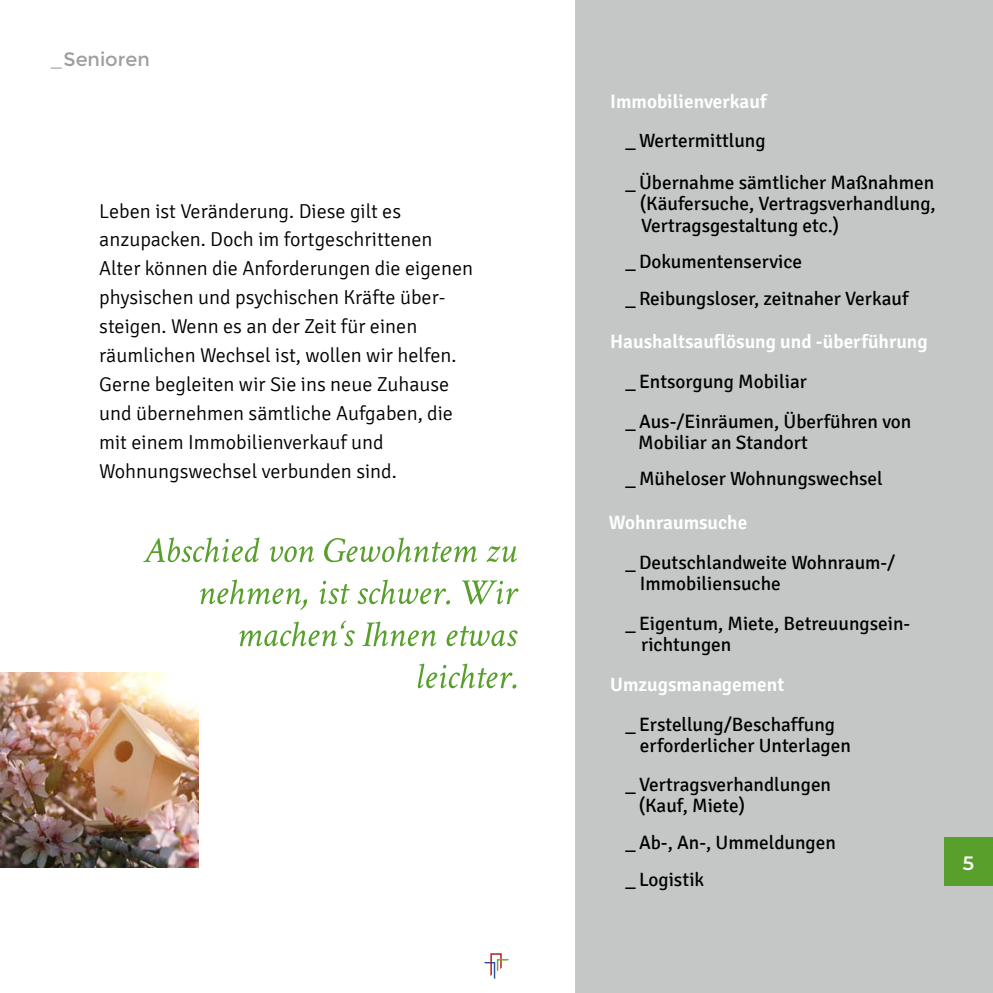
<style>
.page{position:relative;width:993px;height:993px;background:#fff}
.page>*{position:absolute;margin:0;border:0;box-sizing:border-box;transform-origin:0 0}
.t1{font:300 20.12px/28.9px "Signika";color:#000}
.t2{font:19.25px/21px "Signika";color:#000}
.t3{font:600 19.25px "Signika";color:#fff}
.t4{font:19.25px "Montserrat";color:#9d9e9e}
.t5{font:600 19.25px "Montserrat";color:#fff}
</style>
<div class="page">
<svg style="left:417px;top:663px;width:99px;height:25px"></svg>
<svg style="left:239px;top:620px;width:278px;height:26px"></svg>
<svg style="left:200px;top:579px;width:318px;height:30px"></svg>
<svg style="left:143px;top:537px;width:373px;height:25px"></svg>
<div style="left:575px;top:0;width:417px;height:992px;background:#c5c7c7"></div>
<img style="left:0;top:672px;width:199px;height:194px">
<div style="left:943px;top:836px;width:49px;height:49px;background:#589f2b"></div>
<svg style="left:484px;top:953px;width:25px;height:25px"></svg>
<p class="t4" style="left:50px;top:48px;width:102px">_Senioren</p>
<p class="t1" style="left:99px;top:197px;width:375px">Leben ist Veränderung. Diese gilt es anzupacken. Doch im fortgeschrittenen Alter können die Anforderungen die eigenen physischen und psychischen Kräfte über&shy;steigen. Wenn es an der Zeit für einen räumlichen Wechsel ist, wollen wir helfen.<br>Gerne begleiten wir Sie ins neue Zuhause und übernehmen sämtliche Aufgaben, die mit einem Immobilienverkauf und Wohnungswechsel verbunden sind.</p>
<p class="t3" style="left:610px;top:91px;width:158px">Immobilienverkauf</p>
<p class="t2" style="left:625px;top:120px;width:310px;line-height:42px">_ Wertermittlung<br>_ Übernahme sämtlicher Maßnahmen</p>
<p class="t2" style="left:639px;top:194px;width:297px">(Käufersuche, Vertragsverhandlung,<br>Vertragsgestaltung etc.)</p>
<p class="t2" style="left:625px;top:244px;width:284px;line-height:36.8px">_ Dokumentenservice<br>_ Reibungsloser, zeitnaher Verkauf</p>
<p class="t3" style="left:610px;top:330px;width:319px">Haushaltsauflösung und -überführung</p>
<p class="t2" style="left:625px;top:362px;width:287px;line-height:39.4px">_ Entsorgung Mobiliar<br>_ Aus-/Einräumen, Überführen von</p>
<p class="t2" style="left:625px;top:424px;width:259px;line-height:36.8px;text-indent:13px">Mobiliar an Standort<br>_ Müheloser Wohnungswechsel</p>
<p class="t3" style="left:608px;top:511px;width:140px">Wohnraumsuche</p>
<p class="t2" style="left:639px;top:552px;width:257px;text-indent:-14px">_ Deutschlandweite Wohnraum-/<br>Immobiliensuche</p>
<p class="t2" style="left:640px;top:613px;width:271px;text-indent:-15px">_ Eigentum, Miete, Betreuungsein&shy;richtungen</p>
<p class="t3" style="left:610px;top:672px;width:176px">Umzugsmanagement</p>
<p class="t2" style="left:639px;top:714px;width:212px;text-indent:-14px">_ Erstellung/Beschaffung erforderlicher Unterlagen</p>
<p class="t2" style="left:638px;top:774px;width:194px;text-indent:-13px">_ Vertragsverhandlungen (Kauf, Miete)</p>
<p class="t2" style="left:625px;top:824px;width:212px;line-height:36.8px">_ Ab-, An-, Ummeldungen _ Logistik</p>
<p class="t5" style="left:962px;top:848px;width:13px">5</p>
</div>
